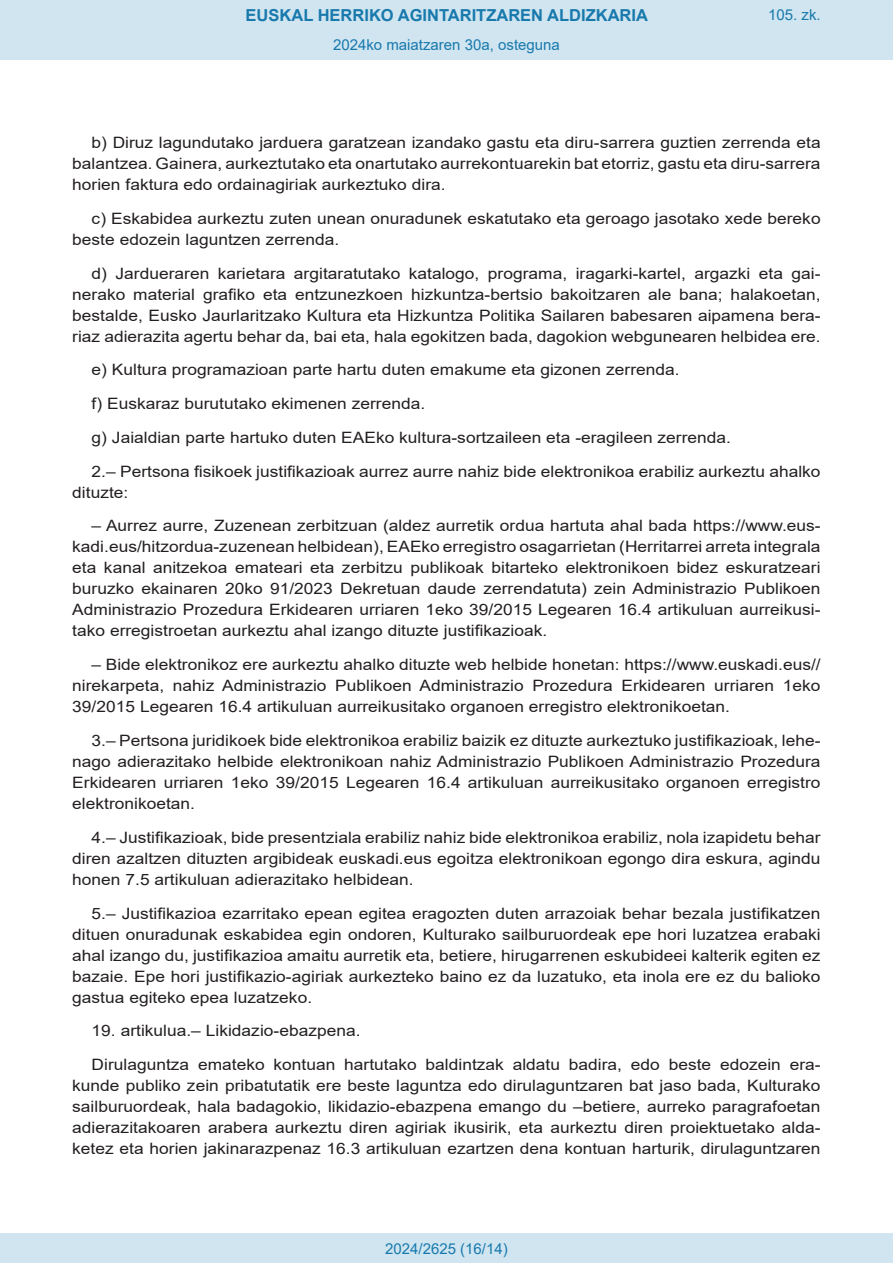
<style>
.page{position:relative;width:893px;height:1263px;background:#fff}
.page>*{position:absolute;margin:0;border:0;box-sizing:border-box;transform-origin:0 0}
.t1{font:700 16.5px "Arial";color:#1879ad}
.BOPVDetalle{font:15.6px/21px "Arial";color:#231f20;text-align:justify;scale:1.11 1}
.Paginacion_Centro{font:15px "Arial";color:#1879ad}
</style>
<div class="page">
<div style="left:0;top:0;width:893px;height:60px;background:#d0e5f0"></div>
<div style="left:0;top:1233px;width:893px;height:30px;background:#d0e5f0"></div>
<p class="t1" style="left:246px;top:3px;width:404px">EUSKAL HERRIKO AGINTARITZAREN ALDIZKARIA</p>
<p class="Paginacion_Centro" style="left:333px;top:35px;width:228px">2024ko maiatzaren 30a, osteguna</p>
<p class="Paginacion_Centro" style="left:768px;top:5px;width:54px">105. zk.</p>
<p class="BOPVDetalle" style="left:72px;top:132px;width:676px;text-indent:19px">b) Diruz lagundutako jarduera garatzean izandako gastu eta diru-sarrera guztien zerrenda eta balantzea. Gainera, aurkeztutako eta onartutako aurrekontuarekin bat etorriz, gastu eta diru-sarrera horien faktura edo ordainagiriak aurkeztuko dira.</p>
<p class="BOPVDetalle" style="left:72px;top:208px;width:676px;text-indent:19px">c) Eskabidea aurkeztu zuten unean onuradunek eskatutako eta geroago jasotako xede bereko beste edozein laguntzen zerrenda.</p>
<p class="BOPVDetalle" style="left:72px;top:263px;width:676px;text-indent:19px">d) Jardueraren karietara argitaratutako katalogo, programa, iragarki-kartel, argazki eta gai&shy;nerako material grafiko eta entzunezkoen hizkuntza-bertsio bakoitzaren ale bana; halakoetan, bestalde, Eusko Jaurlaritzako Kultura eta Hizkuntza Politika Sailaren babesaren aipamena bera&shy;riaz adierazita agertu behar da, bai eta, hala egokitzen bada, dagokion webgunearen helbidea ere.</p>
<p class="BOPVDetalle" style="left:92px;top:359px;width:531px">e) Kultura programazioan parte hartu duten emakume eta gizonen zerrenda.</p>
<p class="BOPVDetalle" style="left:92px;top:393px;width:302px">f) Euskaraz burututako ekimenen zerrenda.</p>
<p class="BOPVDetalle" style="left:92px;top:427px;width:577px">g) Jaialdian parte hartuko duten EAEko kultura-sortzaileen eta -eragileen zerrenda.</p>
<p class="BOPVDetalle" style="left:72px;top:461px;width:676px;text-indent:19px">2.– Pertsona fisikoek justifikazioak aurrez aurre nahiz bide elektronikoa erabiliz aurkeztu ahalko dituzte:</p>
<p class="BOPVDetalle" style="left:72px;top:515px;width:676px;text-indent:19px">– Aurrez aurre, Zuzenean zerbitzuan (aldez aurretik ordua hartuta ahal bada https://www.eus&shy;kadi.eus/hitzordua-zuzenean helbidean), EAEko erregistro osagarrietan (Herritarrei arreta integrala eta kanal anitzekoa emateari eta zerbitzu publikoak bitarteko elektronikoen bidez eskuratzeari buruzko ekainaren 20ko 91/2023 Dekretuan daude zerrendatuta) zein Administrazio Publikoen Administrazio Prozedura Erkidearen urriaren 1eko 39/2015 Legearen 16.4 artikuluan aurreikusi&shy;tako erregistroetan aurkeztu ahal izango dituzte justifikazioak.</p>
<p class="BOPVDetalle" style="left:72px;top:654px;width:676px;text-indent:19px">– Bide elektronikoz ere aurkeztu ahalko dituzte web helbide honetan: https://www.euskadi.eus// nirekarpeta, nahiz Administrazio Publikoen Administrazio Prozedura Erkidearen urriaren 1eko 39/2015 Legearen 16.4 artikuluan aurreikusitako organoen erregistro elektronikoetan.</p>
<p class="BOPVDetalle" style="left:72px;top:730px;width:676px;text-indent:19px">3.– Pertsona juridikoek bide elektronikoa erabiliz baizik ez dituzte aurkeztuko justifikazioak, lehe&shy;nago adierazitako helbide elektronikoan nahiz Administrazio Publikoen Administrazio Prozedura Erkidearen urriaren 1eko 39/2015 Legearen 16.4 artikuluan aurreikusitako organoen erregistro elektronikoetan.</p>
<p class="BOPVDetalle" style="left:72px;top:827px;width:676px;text-indent:19px">4.– Justifikazioak, bide presentziala erabiliz nahiz bide elektronikoa erabiliz, nola izapidetu behar diren azaltzen dituzten argibideak euskadi.eus egoitza elektronikoan egongo dira eskura, agindu honen 7.5 artikuluan adierazitako helbidean.</p>
<p class="BOPVDetalle" style="left:72px;top:902px;width:676px;text-indent:19px">5.– Justifikazioa ezarritako epean egitea eragozten duten arrazoiak behar bezala justifikatzen dituen onuradunak eskabidea egin ondoren, Kulturako sailburuordeak epe hori luzatzea erabaki ahal izango du, justifikazioa amaitu aurretik eta, betiere, hirugarrenen eskubideei kalterik egiten ez bazaie. Epe hori justifikazio-agiriak aurkezteko baino ez da luzatuko, eta inola ere ez du balioko gastua egiteko epea luzatzeko.</p>
<p class="BOPVDetalle" style="left:92px;top:1020px;width:244px">19. artikulua.– Likidazio-ebazpena.</p>
<p class="BOPVDetalle" style="left:72px;top:1054px;width:676px;text-indent:19px">Dirulaguntza emateko kontuan hartutako baldintzak aldatu badira, edo beste edozein era&shy;kunde publiko zein pribatutatik ere beste laguntza edo dirulaguntzaren bat jaso bada, Kulturako sailburuordeak, hala badagokio, likidazio-ebazpena emango du –betiere, aurreko paragrafoetan adierazitakoaren arabera aurkeztu diren agiriak ikusirik, eta aurkeztu diren proiektuetako alda&shy;ketez eta horien jakinarazpenaz 16.3 artikuluan ezartzen dena kontuan harturik, dirulaguntzaren</p>
<p class="Paginacion_Centro" style="left:385px;top:1238px;width:124px">2024/2625 (16/14)</p>
</div>
